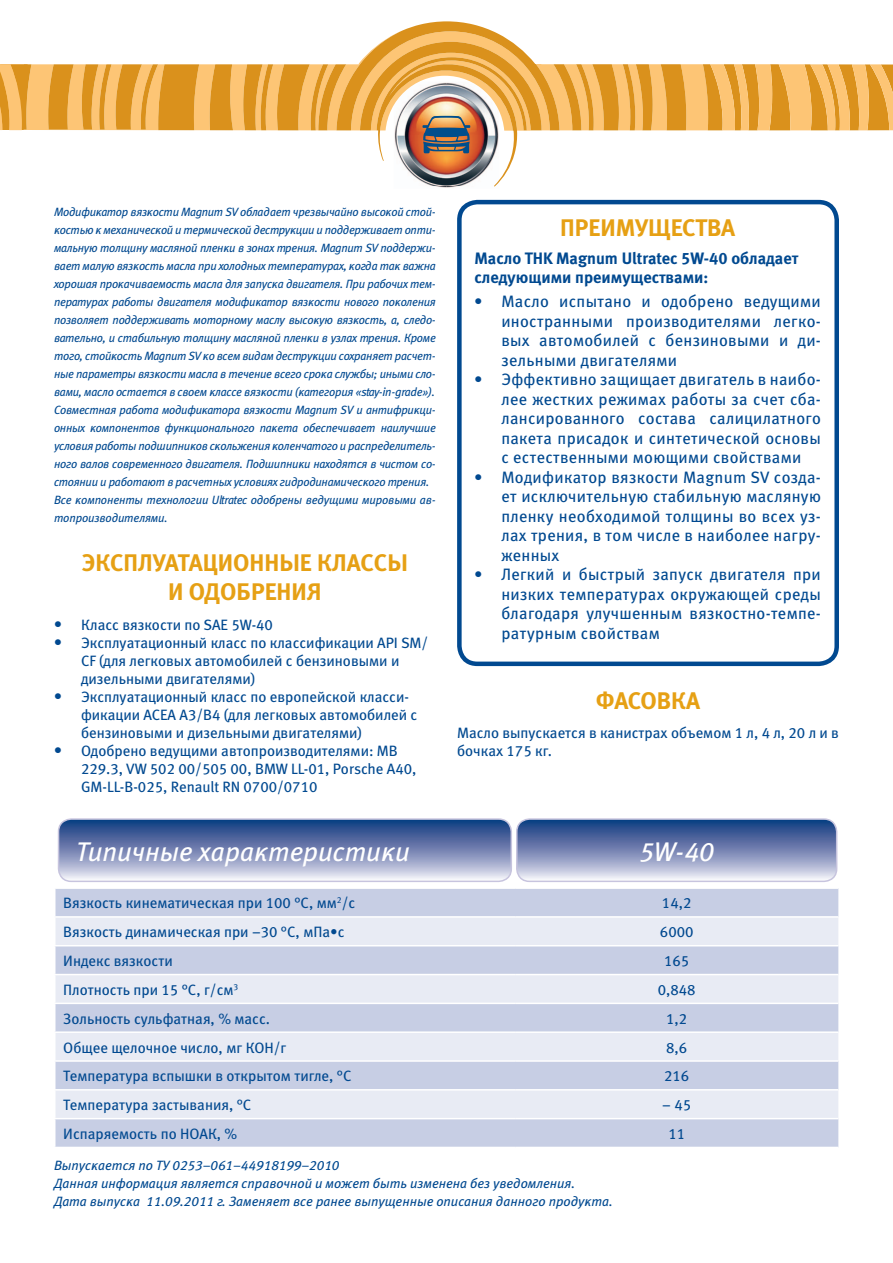
<style>
.page{position:relative;width:893px;height:1263px;background:#fff}
.page>*{position:absolute;margin:0;border:0;box-sizing:border-box;transform-origin:0 0}
.t1{font:italic 27px "Meta Book LFC";color:#fff}
.t2{font:24px/28.8px "Meta Bold LFC";color:#e6a014;text-align:center}
.t3{font:16.5px/19.5px "Meta Book LFC";letter-spacing:.02em;color:#014990;text-align:justify}
.t4{font:16.5px/19.5px "Meta Bold LFC";color:#014990}
.t5{font:15px/18px "Meta Book LFC";color:#014990}
.t6{font:italic 13.5px/18px "Meta Book LFC";color:#014990}
.t7{font:italic 12px/18px "Meta Book LFC";letter-spacing:-.02em;color:#014990}
.s1{font-family:"Meta Bold C";font-size:16.5px}
.s2{font-family:"Meta Bold C"}
</style>
<div class="page">
<svg style="left:0;top:21px;width:893px;height:166px"></svg>
<div style="left:457px;top:200px;width:382px;height:466px;border:4px solid #014990;border-radius:18px"></div>
<div style="left:56px;top:889px;width:782px;height:27px;background:#c7cee4"></div>
<svg style="left:56px;top:918px;width:782px;height:200px;background:#dadeed"></svg>
<svg style="left:56px;top:1119px;width:782px;height:28px;background:#c8cfe4"></svg>
<hr style="left:54px;top:945px;width:461px;height:1px;background:#fff">
<hr style="left:54px;top:974px;width:461px;height:1px;background:#fff">
<hr style="left:54px;top:1003px;width:461px;height:1px;background:#fff">
<hr style="left:54px;top:1031px;width:461px;height:2px;background:#fff">
<hr style="left:54px;top:1060px;width:461px;height:2px;background:#fff">
<hr style="left:54px;top:1089px;width:461px;height:1px;background:#fff">
<hr style="left:515px;top:945px;width:323px;height:1px;background:#fff">
<hr style="left:515px;top:974px;width:323px;height:1px;background:#fff">
<hr style="left:515px;top:1003px;width:323px;height:1px;background:#fff">
<hr style="left:515px;top:1031px;width:323px;height:2px;background:#fff">
<hr style="left:515px;top:1060px;width:323px;height:2px;background:#fff">
<hr style="left:515px;top:1089px;width:323px;height:1px;background:#fff">
<svg style="left:59px;top:821px;width:452px;height:60px;background:#798ab6"></svg>
<div style="left:58px;top:818px;width:454px;height:64px;border:2px solid #c7c4de;border-radius:13px"></div>
<svg style="left:519px;top:819px;width:318px;height:62px;background:#7a8bb6"></svg>
<div style="left:516px;top:818px;width:321px;height:64px;border:2px solid #c7c4de;border-radius:13px"></div>
<p class="t7" style="left:54px;top:203px;width:383px">Модификатор вязкости Magnum SV обладает чрезвычайно высокой стой&shy;костью к механической и термической деструкции и поддерживает опти&shy;мальную толщину масляной пленки в зонах трения. Magnum SV поддержи&shy;вает малую вязкость масла при холодных температурах, когда так важна хорошая прокачиваемость масла для запуска двигателя. При рабочих тем&shy;пературах работы двигателя модификатор вязкости нового поколения позволяет поддерживать моторному маслу высокую вязкость, а, следо&shy;вательно, и стабильную толщину масляной пленки в узлах трения. Кроме того, стойкость Magnum SV ко всем видам деструкции сохраняет расчет&shy;ные параметры вязкости масла в течение всего срока службы; иными сло&shy;вами, масло остается в своем классе вязкости (категория «stay-in-grade»).<br>Совместная работа модификатора вязкости Magnum SV и антифрикци&shy;онных компонентов функционального пакета обеспечивает наилучшие условия работы подшипников скольжения коленчатого и распределитель&shy;ного валов современного двигателя. Подшипники находятся в чистом со&shy;стоянии и работают в расчетных условиях гидродинамического трения.<br>Все компоненты технологии Ultratec одобрены ведущими мировыми ав&shy;топроизводителями.</p>
<h2 class="t2" style="left:82px;top:548px;width:327px">Эксплуатационн ые классы и одобрения</h2>
<p class="t5" style="left:54px;top:616px;width:220px"><span class="s1">•</span> Класс вязкости по SAE 5W-40</p>
<p class="t5" style="left:81px;top:634px;width:349px;text-indent:-27px"><span class="s1">•</span> Эксплуатационный класс по классификации API SM/<br>CF (для легковых автомобилей с бензиновыми и дизельными двигателями)</p>
<p class="t5" style="left:81px;top:688px;width:338px;text-indent:-27px"><span class="s1">•</span> Эксплуатационный класс по европейской класси&shy;фикации ACEA A3/B4 (для легковых автомобилей с бензиновыми и дизельными двигателями)</p>
<p class="t5" style="left:81px;top:742px;width:337px;text-indent:-27px"><span class="s1">•</span> Одобрено ведущими автопроизводителями: MB<br>229.3, VW 502 00/505 00, BMW LL-01, Porsche A40,<br>GM-LL-B-025, Renault RN 0700/0710</p>
<h2 class="t2" style="left:560px;top:213px;width:162px">ПрЕИмущества</h2>
<h3 class="t4" style="left:474px;top:248px;width:326px">Масло THK Magnum Ultratec 5W-40 обладает следующими преимуществами:</h3>
<h3 class="t3" style="left:501px;top:291px;width:321px;text-indent:-27px"><span class="s2">•</span> Масло испытано и одобрено ведущими иностранными производителями легко&shy;вых автомобилей с бензиновыми и ди&shy;зельными двигателями</h3>
<h3 class="t3" style="left:501px;top:370px;width:321px;text-indent:-27px"><span class="s2">•</span> Эффективно защищает двигатель в наибо&shy;лее жестких режимах работы за счет сба&shy;лансированного состава салицилатного пакета присадок и синтетической основы с естественными моющими свойствами</h3>
<h3 class="t3" style="left:501px;top:467px;width:321px;text-indent:-27px"><span class="s2">•</span> Модификатор вязкости Magnum SV созда&shy;ет исключительную стабильную масляную пленку необходимой толщины во всех уз&shy;лах трения, в том числе в наиболее нагру&shy;женных</h3>
<h3 class="t3" style="left:501px;top:565px;width:321px;text-indent:-27px"><span class="s2">•</span> Легкий и быстрый запуск двигателя при низких температурах окружающей среды благодаря улучшенным вязкостно-темпе&shy;ратурным свойствам</h3>
<h2 class="t2" style="left:596px;top:686px;width:106px">ФАСОВКА</h2>
<p class="t5" style="left:457px;top:724px;width:383px">Масло выпускается в канистрах объемом 1 л, 4 л, 20 л и в бочках 175 кг.</p>
<h1 class="t1" style="left:76px;top:836px;width:335px">Типичные характеристики</h1>
<h1 class="t1" style="left:639px;top:836px;width:77px">5W-40</h1>
<p class="t5" style="left:63px;top:894px;width:294px">Вязкость кинематическая при 100 °С, мм<sup>2</sup>/с</p>
<p class="t5" style="left:662px;top:894px;width:31px">14,2</p>
<p class="t5" style="left:63px;top:923px;width:283px">Вязкость динамическая при –30 °С, мПа•с</p>
<p class="t5" style="left:660px;top:923px;width:35px">6000</p>
<p class="t5" style="left:63px;top:952px;width:111px">Индекс вязкости</p>
<p class="t5" style="left:664px;top:952px;width:27px">165</p>
<p class="t5" style="left:63px;top:981px;width:177px">Плотность при 15 °С, г/см<sup>3</sup></p>
<p class="t5" style="left:658px;top:981px;width:39px">0,848</p>
<p class="t5" style="left:63px;top:1009px;width:208px">Зольность сульфатная, % масс.</p>
<p class="t5" style="left:666px;top:1009px;width:23px">1,2</p>
<p class="t5" style="left:63px;top:1038px;width:225px">Общее щелочное число, мг КОН/г</p>
<p class="t5" style="left:666px;top:1038px;width:23px">8,6</p>
<p class="t5" style="left:63px;top:1067px;width:290px">Температура вспышки в открытом тигле, °С</p>
<p class="t5" style="left:664px;top:1067px;width:27px">216</p>
<p class="t5" style="left:63px;top:1096px;width:190px">Температура застывания, °С</p>
<p class="t5" style="left:662px;top:1096px;width:30px">– 45</p>
<p class="t5" style="left:63px;top:1125px;width:175px">Испаряемость по НОАК, %</p>
<p class="t5" style="left:668px;top:1125px;width:18px">11</p>
<p class="t6" style="left:54px;top:1156px;width:287px">Выпускается по ТУ 0253–061–44918199–2010</p>
<p class="t6" style="left:54px;top:1174px;width:560px">Данная информация является справочной и может быть изменена без уведомления.<br>Дата выпуска 11.09.2011 г. Заменяет все ранее выпущенные описания данного продукта.</p>
</div>
